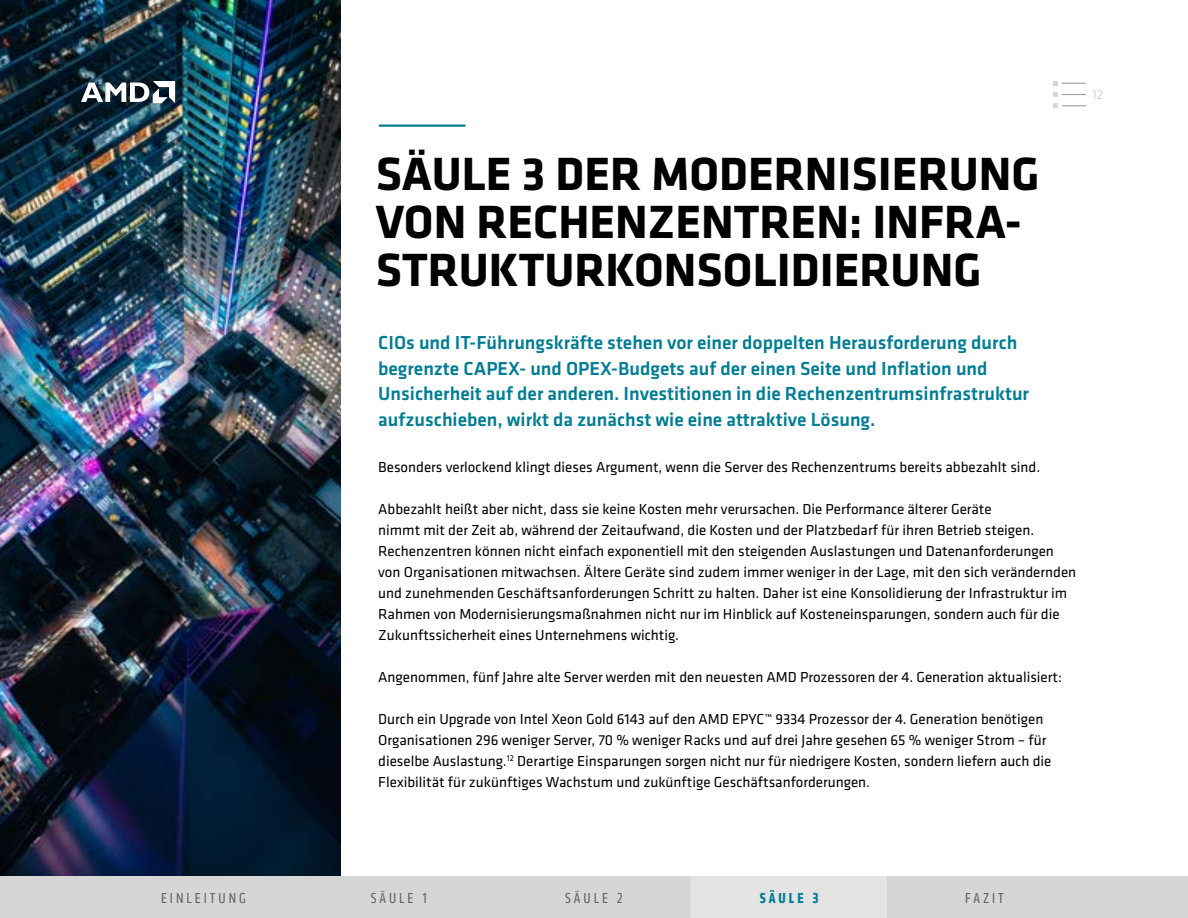
<style>
.page{position:relative;width:1188px;height:918px;background:#fff}
.page>*{position:absolute;margin:0;border:0;box-sizing:border-box;transform-origin:0 0}
.t1{font:700 48.3px/48px "Klavika";color:#000}
.t2{font:500 19.5px/25.5px "Klavika";color:#007d94}
.t3{font:15px/21px "Klavika";color:#000}
.t4{font:condensed 15px "Klavika";letter-spacing:.2em;color:#636366}
.t5{font:700 condensed 15px "Klavika";letter-spacing:.195em;color:#007d94}
.t6{font:13.5px "Klavika";color:#d6d6d6}
</style>
<div class="page">
<img style="left:0;top:1px;width:341px;height:875px">
<hr style="left:379px;top:124px;width:86px;height:3px;background:#007d94">
<div style="left:0;top:876px;width:1188px;height:42px;background:#d6d6d6"></div>
<svg style="left:1054px;top:92px;width:32px;height:5px"></svg>
<svg style="left:1054px;top:104px;width:32px;height:4px"></svg>
<svg style="left:1054px;top:81px;width:32px;height:4px"></svg>
<div style="left:692px;top:876px;width:195px;height:42px;background:#e3e3e3"></div>
<svg style="left:81px;top:81px;width:94px;height:22px"></svg>
<p class="t6" style="left:1092px;top:86px;width:13px">12</p>
<h1 class="t1" style="left:376px;top:148px;width:665px">SÄULE 3 DER MODERNISIERUNG<br>VON RECHENZENTREN: INFRA-<br>STRUKTURKONSOLIDIERUNG</h1>
<p class="t2" style="left:378px;top:329px;width:652px">CIOs und IT-Führungskräfte stehen vor einer doppelten Herausforderung durch begrenzte CAPEX- und OPEX-Budgets auf der einen Seite und Inflation und Unsicherheit auf der anderen. Investitionen in die Rechenzentrumsinfrastruktur aufzuschieben, wirkt da zunächst wie eine attraktive Lösung.</p>
<p class="t3" style="left:378px;top:456px;width:664px">Besonders verlockend klingt dieses Argument, wenn die Server des Rechenzentrums bereits abbezahlt sind.</p>
<p class="t3" style="left:378px;top:498px;width:699px">Abbezahlt heißt aber nicht, dass sie keine Kosten mehr verursachen. Die Performance älterer Geräte<br>nimmt mit der Zeit ab, während der Zeitaufwand, die Kosten und der Platzbedarf für ihren Betrieb steigen.<br>Rechenzentren können nicht einfach exponentiell mit den steigenden Auslastungen und Datenanforderungen von Organisationen mitwachsen. Ältere Geräte sind zudem immer weniger in der Lage, mit den sich verändernden und zunehmenden Geschäftsanforderungen Schritt zu halten. Daher ist eine Konsolidierung der Infrastruktur im Rahmen von Modernisierungsmaßnahmen nicht nur im Hinblick auf Kosteneinsparungen, sondern auch für die Zukunftssicherheit eines Unternehmens wichtig.</p>
<p class="t3" style="left:378px;top:666px;width:685px">Angenommen, fünf Jahre alte Server werden mit den neuesten AMD Prozessoren der 4. Generation aktualisiert:</p>
<p class="t3" style="left:378px;top:708px;width:675px">Durch ein Upgrade von Intel Xeon Gold 6143 auf den AMD EPYC™ 9334 Prozessor der 4. Generation benötigen Organisationen 296 weniger Server, 70 % weniger Racks und auf drei Jahre gesehen 65 % weniger Strom – für dieselbe Auslastung.<sup>12</sup> Derartige Einsparungen sorgen nicht nur für niedrigere Kosten, sondern liefern auch die Flexibilität für zukünftiges Wachstum und zukünftige Geschäftsanforderungen.</p>
<p class="t5" style="left:760px;top:888px;width:60px">SÄULE 3</p>
<p class="t4" style="left:161px;top:889px;width:86px">EINLEITUNG</p>
<p class="t4" style="left:371px;top:889px;width:58px">SÄULE 1</p>
<p class="t4" style="left:565px;top:889px;width:59px">SÄULE 2</p>
<p class="t4" style="left:965px;top:889px;width:40px">FAZIT</p>
</div>
